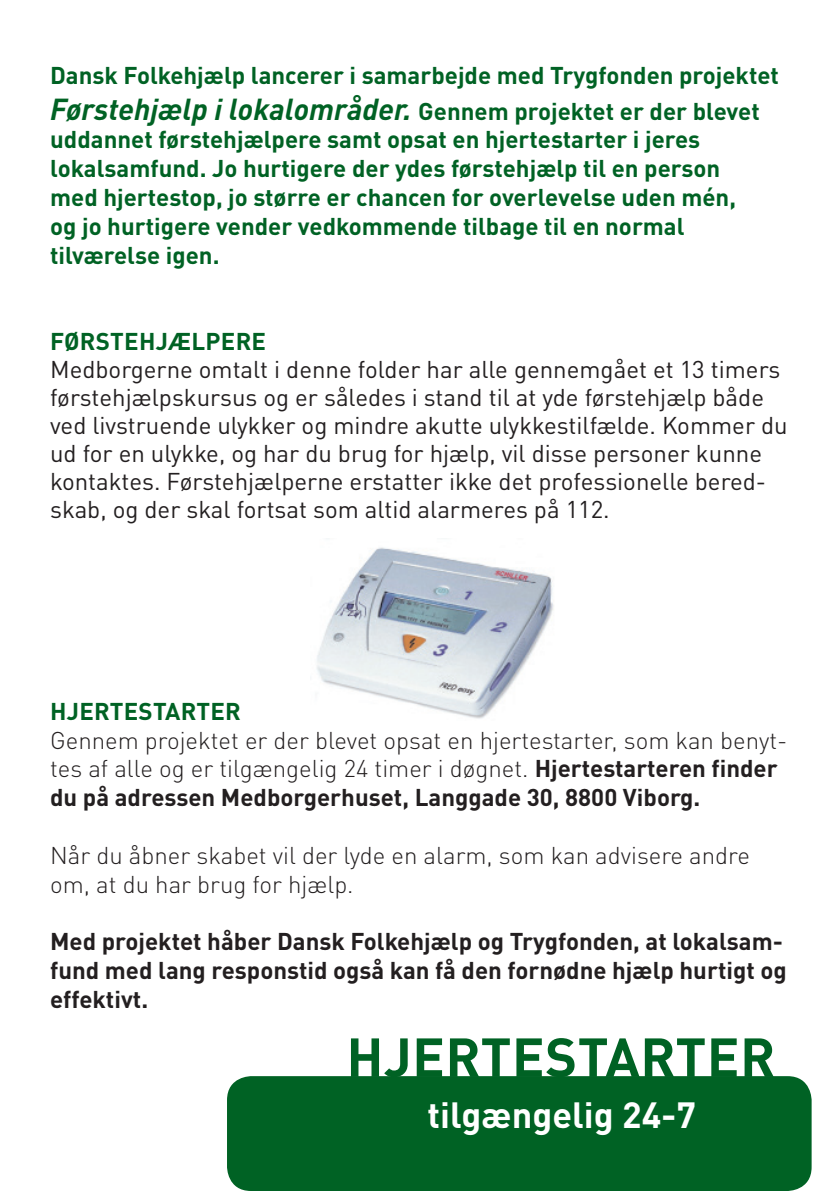
<style>
.page{position:relative;width:840px;height:1191px;background:#fff}
.page>*{position:absolute;margin:0;border:0;box-sizing:border-box;transform-origin:0 0}
.t1{font:700 54px "DINOT";letter-spacing:.01em;color:#006224}
.t2{font:700 36px "DINOT";color:#fff}
.t3{font:700 24px/28.8px "DINOT";color:#006224}
.t4{font:24px/28px "DINOT";color:#231f20}
.t5{font:300 24px/28.8px "DINOT";color:#231f20}
.t6{font:700 24px/28.8px "DINOT";color:#231f20}
.s1{font-style:italic;font-size:30px}
.s2{font-weight:700}
</style>
<div class="page">
<div style="left:227px;top:1076px;width:584px;height:115px;background:#006224;border-radius:24px"></div>
<img style="left:317px;top:547px;width:237px;height:172px">
<p class="t3" style="left:50px;top:56px;width:730px;line-height:36px">Dansk Folkehjælp lancerer i samarbejde med Trygfonden projektet<br><span class="s1">Førstehjælp i lokalområder.</span> Gennem projektet er der blevet</p>
<p class="t3" style="left:50px;top:125px;width:687px">uddannet førstehjælpere samt opsat en hjertestarter i jeres lokalsamfund. Jo hurtigere der ydes førstehjælp til en person med hjertestop, jo større er chancen for overlevelse uden mén, og jo hurtigere vender vedkommende tilbage til en normal tilværelse igen.</p>
<p class="t3" style="left:50px;top:326px;width:217px">FØRSTEHJÆLPERE</p>
<p class="t4" style="left:50px;top:355px;width:738px">Medborgerne omtalt i denne folder har alle gennemgået et 13 timers førstehjælpskursus og er således i stand til at yde førstehjælp både ved livstruende ulykker og mindre akutte ulykkestilfælde. Kommer du ud for en ulykke, og har du brug for hjælp, vil disse personer kunne kontaktes. Førstehjælperne erstatter ikke det professionelle bered&shy;skab, og der skal fortsat som altid alarmeres på 112.</p>
<p class="t3" style="left:50px;top:696px;width:192px">HJERTESTARTER</p>
<p class="t5" style="left:50px;top:725px;width:738px">Gennem projektet er der blevet opsat en hjertestarter, som kan benyt&shy;tes af alle og er tilgængelig 24 timer i døgnet. <span class="s2">Hjertestarteren finder du på adressen Medborgerhuset, Langgade 30, 8800 Viborg.</span></p>
<p class="t5" style="left:50px;top:840px;width:701px">Når du åbner skabet vil der lyde en alarm, som kan advisere andre om, at du har brug for hjælp.</p>
<p class="t6" style="left:50px;top:926px;width:737px">Med projektet håber Dansk Folkehjælp og Trygfonden, at lokalsam&shy;fund med lang responstid også kan få den fornødne hjælp hurtigt og effektivt.</p>
<p class="t1" style="left:346px;top:1022px;width:430px">HJERTESTARTER</p>
<p class="t2" style="left:427px;top:1091px;width:270px">tilgængelig 24-7</p>
</div>
